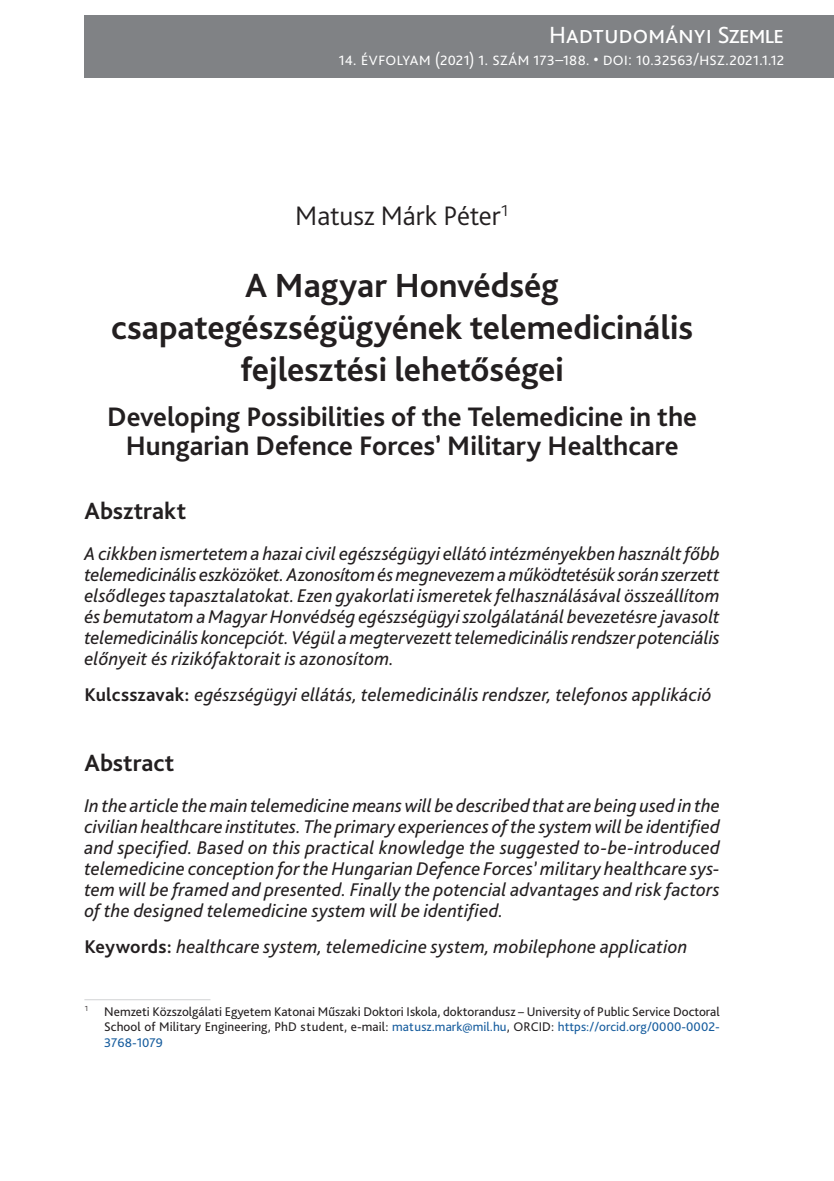
<style>
.page{position:relative;width:834px;height:1181px;background:#fff}
.page>*{position:absolute;margin:0;border:0;box-sizing:border-box;transform-origin:0 0}
.t1{font:700 35px/42px "Bliss Pro";letter-spacing:-.005em;color:#231f20;text-align:center}
.t2{font:700 28px/29.8px "Bliss Pro";color:#231f20;text-align:center}
.t3{font:300 28px "Bliss Pro";color:#231f20}
.t4{font:24.5px "Bliss Pro";color:#fff}
.t5{font:700 24.5px "Bliss Pro";color:#231f20}
.t6{font:italic 19.25px/21px "Bliss Pro";letter-spacing:.01em;color:#231f20;text-align:justify}
.t7{font:300 17.5px "Bliss Pro";letter-spacing:.005em;color:#fff}
.t8{font:13.12px/15.8px "Bliss Pro";letter-spacing:.005em;color:#231f20;text-align:justify}
.s1{font-weight:700;font-style:normal}
.s2{color:#175d9e}
</style>
<div class="page">
<div style="left:84px;top:15px;width:749px;height:63px;background:#808285"></div>
<hr style="left:84px;top:999px;width:126px;height:1px;background:#d1d2d4">
<p class="t4" style="left:549px;top:20px;width:236px">Hadtudományi Szemle</p>
<p class="t7" style="left:339px;top:49px;width:447px">14. évfolyam (2021) 1. szám 173–188. • doi: 10.32563/hsz.2021.1.12</p>
<h2 class="t3" style="left:295px;top:199px;width:215px">Matusz Márk Péter<sup>1</sup></h2>
<h1 class="t1" style="left:111px;top:264px;width:583px">A Magyar Honvédség csapategészségügyének telemedicinális fejlesztési lehetőségei</h1>
<h2 class="t2" style="left:107px;top:401px;width:591px">Developing Possibilities of the Telemedicine in the<br>Hungarian Defence Forces’ Military Healthcare</h2>
<p class="t5" style="left:84px;top:496px;width:103px">Absztrakt</p>
<p class="t6" style="left:84px;top:543px;width:636px">A cikkben ismertetem a hazai civil egészségügyi ellátó intézményekben használtfőbb telemedicinális eszközöket. Azonosítom ésmegnevezem aműködtetésük során szerzett elsődleges tapasztalatokat. Ezen gyakorlati ismeretek felhasználásával összeállítom és bemutatom aMagyar Honvédség egészségügyi szolgálatánál bevezetésre javasolt telemedicinális koncepciót. Végül amegtervezett telemedicinális rendszer potenciális előnyeit és rizikófaktorait is azonosítom.</p>
<p class="t6" style="left:84px;top:684px;width:628px"><span class="s1">Kulcsszavak:</span> egészségügyi ellátás, telemedicinális rendszer, telefonos applikáció</p>
<p class="t5" style="left:84px;top:748px;width:91px">Abstract</p>
<p class="t6" style="left:84px;top:795px;width:637px">In the article the main telemedicine means will be described that are being used in the civilian healthcare institutes. The primary experiences of the system will be identified and specified. Based on this practical knowledge the suggested to-be-introduced telemedicine conception for the Hungarian Defence Forces’ military healthcare sys&shy;tem will be framed and presented. Finally the potencial advantages and risk factors of the designed telemedicine system will be identified.</p>
<p class="t6" style="left:84px;top:936px;width:604px"><span class="s1">Keywords:</span> healthcare system, telemedicine system, mobilephone application</p>
<p class="t8" style="left:104px;top:1003px;width:617px;text-indent:-20px"><sup>1</sup> Nemzeti Közszolgálati Egyetem Katonai Műszaki Doktori Iskola, doktorandusz – University of Public Service Doctoral School of Military Engineering, PhD student, e-mail: <span class="s2">matusz.mark@mil.hu</span>, ORCID: <span class="s2">https://orcid.org/0000-0002- 3768-1079</span></p>
</div>
